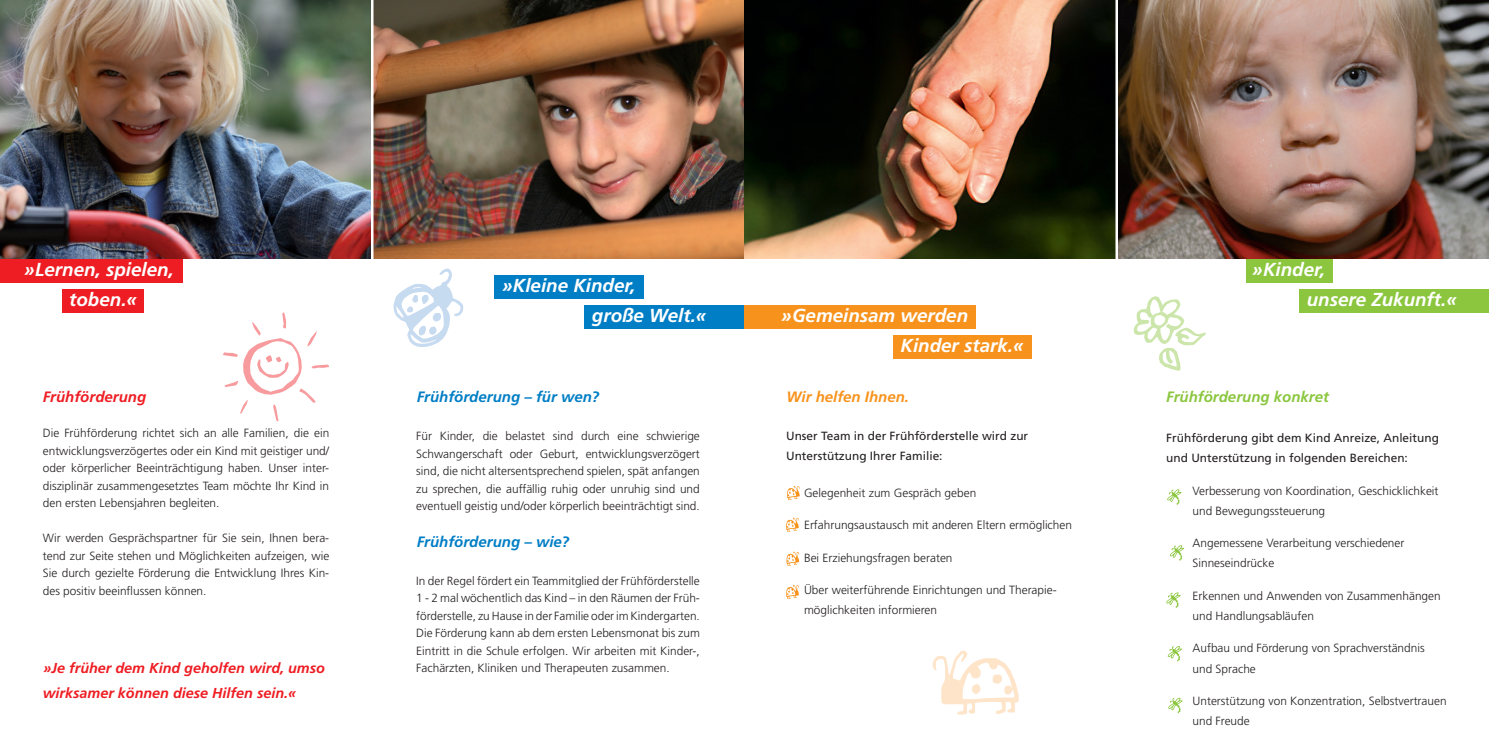
<style>
.page{position:relative;width:1489px;height:745px;background:#fff}
.page>*{position:absolute;margin:0;border:0;box-sizing:border-box;transform-origin:0 0}
.t1{font:italic 700 18.75px/30.2px "Frutiger";color:#fff}
.t2{font:italic 700 15px "Frutiger";color:#007ec5}
.t3{font:italic 700 15px "Frutiger";color:#8bc63e}
.t4{font:italic 700 15px "Frutiger";color:#f7931d}
.t5{font:italic 700 15px "Frutiger";color:#ee1d23}
.t6{font:italic 700 14.38px/25px "Frutiger";color:#ee1d23}
.t7{font:300 11.88px/17.5px "Frutiger";color:#231f20}
.t8{font:11.88px/20px "Frutiger";color:#231f20}
</style>
<div class="page">
<div style="left:0;top:259px;width:183px;height:23px;background:#ee1d23"></div>
<div style="left:494px;top:275px;width:149px;height:23px;background:#007ec5"></div>
<div style="left:62px;top:289px;width:82px;height:23px;background:#ee1d23"></div>
<div style="left:584px;top:305px;width:160px;height:23px;background:#007ec5"></div>
<svg style="left:393px;top:268px;width:70px;height:79px"></svg>
<svg style="left:223px;top:312px;width:106px;height:109px"></svg>
<img style="left:0;top:0;width:1488px;height:259px">
<svg style="left:787px;top:485px;width:12px;height:15px"></svg>
<svg style="left:786px;top:517px;width:12px;height:14px"></svg>
<svg style="left:786px;top:551px;width:13px;height:14px"></svg>
<svg style="left:786px;top:584px;width:13px;height:14px"></svg>
<div style="left:744px;top:305px;width:232px;height:23px;background:#f7931d"></div>
<div style="left:893px;top:335px;width:138px;height:23px;background:#f7931d"></div>
<svg style="left:932px;top:650px;width:86px;height:64px"></svg>
<div style="left:1246px;top:259px;width:86px;height:23px;background:#8bc63e"></div>
<div style="left:1299px;top:289px;width:189px;height:23px;background:#8bc63e"></div>
<svg style="left:1133px;top:296px;width:72px;height:74px"></svg>
<svg style="left:1167px;top:489px;width:14px;height:15px"></svg>
<svg style="left:1169px;top:545px;width:15px;height:15px"></svg>
<svg style="left:1166px;top:592px;width:14px;height:15px"></svg>
<svg style="left:1167px;top:646px;width:14px;height:15px"></svg>
<svg style="left:1168px;top:697px;width:14px;height:15px"></svg>
<hr style="left:371px;top:0;width:2px;height:275px;background:#fff">
<hr style="left:1115px;top:0;width:2px;height:275px;background:#fff">
<h1 class="t1" style="left:24px;top:253px;width:152px">»Lernen, spielen,</h1>
<h1 class="t1" style="left:69px;top:284px;width:70px">toben.«</h1>
<p class="t5" style="left:43px;top:387px;width:105px">Frühförderung</p>
<p class="t7" style="left:43px;top:424px;width:288px;text-align:justify">Die Frühförderung richtet sich an alle Familien, die ein entwicklungsverzögertes oder ein Kind mit geistiger und/ oder körperlicher Beeinträchtigung haben. Unser inter&shy;disziplinär zusammengesetztes Team möchte Ihr Kind in den ersten Lebensjahren begleiten.</p>
<p class="t7" style="left:43px;top:529px;width:288px;text-align:justify">Wir werden Gesprächspartner für Sie sein, Ihnen bera&shy;tend zur Seite stehen und Möglichkeiten aufzeigen, wie Sie durch gezielte Förderung die Entwicklung Ihres Kin&shy;des positiv beeinflussen können.</p>
<p class="t6" style="left:43px;top:655px;width:283px">»Je früher dem Kind geholfen wird, umso wirksamer können diese Hilfen sein.«</p>
<h1 class="t1" style="left:501px;top:270px;width:135px">»Kleine Kinder,</h1>
<h1 class="t1" style="left:592px;top:299px;width:117px">große Welt.«</h1>
<p class="t2" style="left:417px;top:387px;width:184px">Frühförderung – für wen?</p>
<p class="t7" style="left:416px;top:427px;width:285px;text-align:justify">Für Kinder, die belastet sind durch eine schwierige Schwangerschaft oder Geburt, entwicklungsverzögert sind, die nicht altersentsprechend spielen, spät anfangen zu sprechen, die auffällig ruhig oder unruhig sind und eventuell geistig und/oder körperlich beeinträchtigt sind.</p>
<p class="t2" style="left:417px;top:532px;width:154px">Frühförderung – wie?</p>
<p class="t7" style="left:416px;top:571px;width:285px;text-align:justify">In der Regel fördert ein Teammitglied der Frühförderstelle 1 - 2 mal wöchentlich das Kind – in den Räumen der Früh&shy;förderstelle, zu Hause in der Familie oder im Kindergarten.<br>Die Förderung kann ab dem ersten Lebensmonat bis zum Eintritt in die Schule erfolgen. Wir arbeiten mit Kinder-, Fachärzten, Kliniken und Therapeuten zusammen.</p>
<h1 class="t1" style="left:900px;top:300px;width:125px;text-indent:-120px">»Gemeinsam werden<br>Kinder stark.«</h1>
<p class="t4" style="left:786px;top:387px;width:124px">Wir helfen Ihnen.</p>
<p class="t8" style="left:786px;top:425px;width:243px">Unser Team in der Frühförderstelle wird zur<br>Unterstützung Ihrer Familie:</p>
<p class="t7" style="left:804px;top:483px;width:174px">Gelegenheit zum Gespräch geben</p>
<p class="t7" style="left:804px;top:516px;width:269px">Erfahrungsaustausch mit anderen Eltern ermöglichen</p>
<p class="t7" style="left:804px;top:548px;width:150px">Bei Erziehungsfragen beraten</p>
<p class="t7" style="left:804px;top:579px;width:254px;line-height:20px">Über weiterführende Einrichtungen und Therapie&shy;möglichkeiten informieren</p>
<h1 class="t1" style="left:1306px;top:253px;width:153px;text-indent:-55px">»Kinder,<br>unsere Zukunft.«</h1>
<p class="t3" style="left:1166px;top:387px;width:164px">Frühförderung konkret</p>
<p class="t8" style="left:1166px;top:427px;width:274px">Frühförderung gibt dem Kind Anreize, Anleitung und Unterstützung in folgenden Bereichen:</p>
<p class="t7" style="left:1192px;top:480px;width:247px;line-height:20px">Verbesserung von Koordination, Geschicklichkeit und Bewegungssteuerung</p>
<p class="t7" style="left:1192px;top:533px;width:213px;line-height:20px">Angemessene Verarbeitung verschiedener<br>Sinneseindrücke</p>
<p class="t7" style="left:1192px;top:585px;width:250px;line-height:20px">Erkennen und Anwenden von Zusammenhängen und Handlungsabläufen</p>
<p class="t7" style="left:1192px;top:638px;width:234px;line-height:20px">Aufbau und Förderung von Sprachverständnis und Sprache</p>
<p class="t7" style="left:1192px;top:690px;width:256px;line-height:20px">Unterstützung von Konzentration, Selbstvertrauen und Freude</p>
</div>
